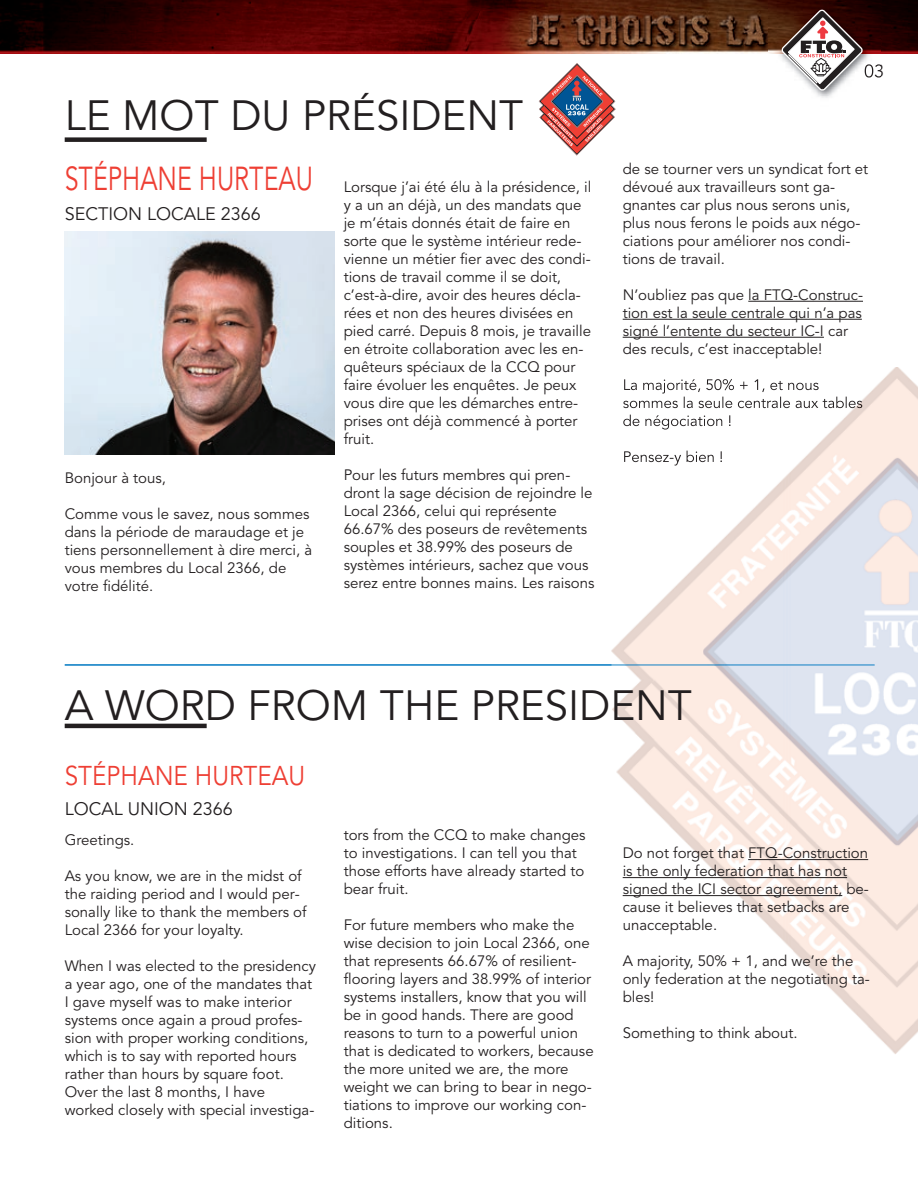
<style>
.page{position:relative;width:918px;height:1188px;background:#fff}
.page>*{position:absolute;margin:0;border:0;box-sizing:border-box;transform-origin:0 0}
.t1{font:42px "Avenir";color:#231f20}
.t2{font:33px "Avenir";color:#ee3f34;scale:.76 1}
.t3{font:27px "Avenir";color:#ee3f34;scale:.9 1}
.t4{font:18px "Avenir";color:#231f20}
.t5{font:15px/18px "Avenir";color:#231f20}
</style>
<div class="page">
<hr style="left:748px;top:301px;width:110px;height:1px;background:#231f20">
<hr style="left:623px;top:319px;width:239px;height:1px;background:#231f20">
<hr style="left:623px;top:337px;width:201px;height:1px;background:#231f20">
<img style="left:611px;top:367px;width:307px;height:687px">
<img style="left:624px;top:379px;width:50px;height:15px">
<img style="left:623px;top:401px;width:55px;height:7px">
<img style="left:623px;top:415px;width:46px;height:15px">
<img style="left:624px;top:451px;width:69px;height:15px">
<img style="left:65px;top:232px;width:270px;height:222px">
<svg style="left:539px;top:63px;width:77px;height:92px"></svg>
<div style="left:65px;top:137px;width:142px;height:5px;background:#231f20"></div>
<hr style="left:65px;top:664px;width:810px;height:2px;background:#0079c2">
<img style="left:611px;top:664px;width:264px;height:2px">
<hr style="left:65px;top:724px;width:142px;height:4px;background:#231f20">
<hr style="left:748px;top:859px;width:120px;height:1px;background:#231f20">
<hr style="left:623px;top:877px;width:224px;height:1px;background:#231f20">
<hr style="left:623px;top:895px;width:219px;height:1px;background:#231f20">
<img style="left:0;top:0;width:918px;height:54px">
<img style="left:768px;top:0;width:113px;height:98px">
<img style="left:865px;top:64px;width:16px;height:14px">
<svg style="left:782px;top:10px;width:81px;height:81px"></svg>
<p class="t1" style="left:65px;top:99px;width:460px">LE MOT DU PRÉSIDENT</p>
<p class="t2" style="left:65px;top:166px;width:328px">STÉPHANE HURTEAU</p>
<p class="t4" style="left:65px;top:207px;width:198px">SECTION LOCALE 2366</p>
<p class="t5" style="left:344px;top:179px;width:249px">Lorsque j’ai été élu à la présidence, il y a un an déjà, un des mandats que je m’étais donnés était de faire en sorte que le système intérieur rede&shy;vienne un métier fier avec des condi&shy;tions de travail comme il se doit, c’est-à-dire, avoir des heures décla&shy;rées et non des heures divisées en pied carré. Depuis 8 mois, je travaille en étroite collaboration avec les en&shy;quêteurs spéciaux de la CCQ pour faire évoluer les enquêtes. Je peux vous dire que les démarches entre&shy;prises ont déjà commencé à porter fruit.</p>
<p class="t5" style="left:344px;top:467px;width:252px">Pour les futurs membres qui pren&shy;dront la sage décision de rejoindre le Local 2366, celui qui représente 66.67% des poseurs de revêtements souples et 38.99% des poseurs de systèmes intérieurs, sachez que vous serez entre bonnes mains. Les raisons</p>
<p class="t5" style="left:65px;top:470px;width:103px">Bonjour à tous,</p>
<p class="t5" style="left:65px;top:506px;width:249px">Comme vous le savez, nous sommes dans la période de maraudage et je tiens personnellement à dire merci, à vous membres du Local 2366, de votre fidélité.</p>
<p class="t4" style="left:864px;top:64px;width:22px">03</p>
<p class="t5" style="left:623px;top:161px;width:247px">de se tourner vers un syndicat fort et dévoué aux travailleurs sont ga&shy;gnantes car plus nous serons unis, plus nous ferons le poids aux négo&shy;ciations pour améliorer nos condi&shy;tions de travail.</p>
<p class="t5" style="left:623px;top:287px;width:242px">N’oubliez pas que la FTQ-Construc&shy;tion est la seule centrale qui n’a pas signé l’entente du secteur IC-I car des reculs, c’est inacceptable!</p>
<p class="t1" style="left:65px;top:688px;width:629px">A WORD FROM THE PRESIDENT</p>
<p class="t3" style="left:65px;top:764px;width:269px">STÉPHANE HURTEAU</p>
<p class="t4" style="left:65px;top:801px;width:170px">LOCAL UNION 2366</p>
<p class="t5" style="left:65px;top:832px;width:71px">Greetings.</p>
<p class="t5" style="left:65px;top:868px;width:243px">As you know, we are in the midst of the raiding period and I would per&shy;sonally like to thank the members of<br>Local 2366 for your loyalty.</p>
<p class="t5" style="left:65px;top:958px;width:253px">When I was elected to the presidency a year ago, one of the mandates that I gave myself was to make interior systems once again a proud profes&shy;sion with proper working conditions, which is to say with reported hours rather than hours by square foot.<br>Over the last 8 months, I have worked closely with special investiga-</p>
<p class="t5" style="left:344px;top:827px;width:243px">tors from the CCQ to make changes to investigations. I can tell you that those efforts have already started to bear fruit.</p>
<p class="t5" style="left:344px;top:917px;width:251px">For future members who make the wise decision to join Local 2366, one that represents 66.67% of resilient&shy;flooring layers and 38.99% of interior systems installers, know that you will be in good hands. There are good reasons to turn to a powerful union that is dedicated to workers, because the more united we are, the more weight we can bring to bear in nego&shy;tiations to improve our working con&shy;ditions.</p>
<p class="t5" style="left:623px;top:845px;width:248px">Do not forget that FTQ-Construction is the only federation that has not signed the ICI sector agreement, be&shy;cause it believes that setbacks are unacceptable.</p>
<p class="t5" style="left:623px;top:953px;width:249px">A majority, 50% + 1, and we’re the only federation at the negotiating ta&shy;bles!</p>
<p class="t5" style="left:623px;top:1025px;width:176px">Something to think about.</p>
</div>
